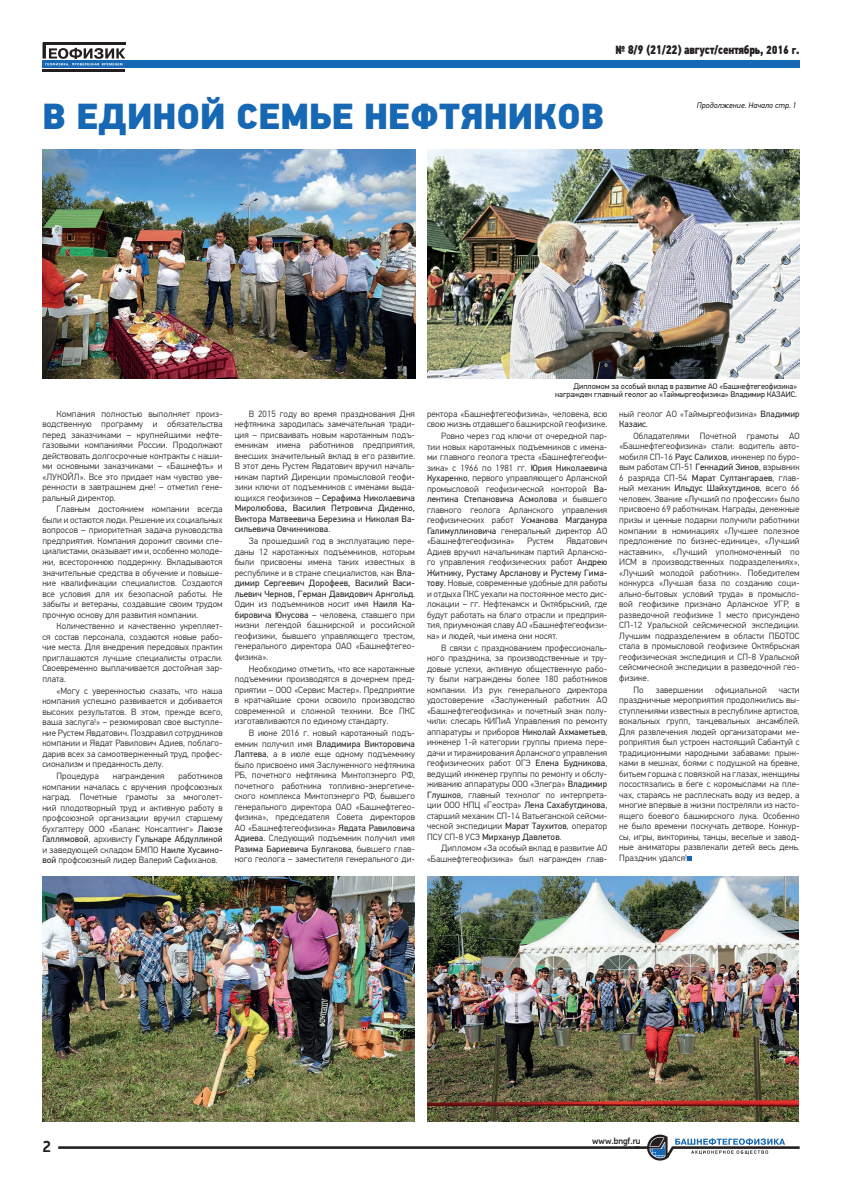
<style>
.page{position:relative;width:842px;height:1191px;background:#fff}
.page>*{position:absolute;margin:0;border:0;box-sizing:border-box;transform-origin:0 0}
.t1{font:900 36px "PF Din Text Pro";color:#1768b4;scale:.96 1}
.t2{font:700 16px "PF Din Display Pro";color:#231f20}
.t3{font:900 12.5px "PF Din Text Pro";letter-spacing:-.025em;color:#231f20;scale:.8 1}
.t4{font:300 9px/10.5px "PF Din Text Pro";letter-spacing:.01em;color:#231f20;text-align:justify}
.t5{font:500 9px "PF Din Display Pro";color:#231f20}
.t6{font:8px/8px "PF Din Text Pro";color:#231f20;text-align:right}
.t7{font:italic 8px "PF Din Text Pro";color:#231f20}
.s1{font-size:11.9px}
.s2{font-weight:400}
</style>
<div class="page">
<svg style="left:635px;top:1134px;width:165px;height:26px"></svg>
<hr style="left:58px;top:1146px;width:581px;height:2px;background:#231f20">
<div style="left:125px;top:60px;width:674px;height:7px;background:#1768b4"></div>
<div style="left:43px;top:60px;width:82px;height:7px;background:#1768b4"></div>
<hr style="left:43px;top:69px;width:82px;height:3px;background:#231f20">
<svg style="left:43px;top:43px;width:82px;height:23px"></svg>
<img style="left:427px;top:149px;width:373px;height:229px">
<img style="left:42px;top:149px;width:373px;height:229px">
<img style="left:427px;top:876px;width:371px;height:245px">
<svg style="left:687px;top:856px;width:5px;height:4px"></svg>
<img style="left:42px;top:876px;width:373px;height:245px">
<h3 class="t3" style="left:615px;top:42px;width:232px"><span class="s1">№</span> 8/9 (21/22) август/сентябрь<span class="s1">, 2016 г.</span></h3>
<h1 class="t1" style="left:42px;top:94px;width:587px">В единой семье нефтяникоВ</h1>
<p class="t7" style="left:697px;top:101px;width:101px">Продолжение. Начало стр. 1</p>
<p class="t4" style="left:42px;top:408px;width:182px;text-indent:14px">Компания полностью выполняет произ&shy;водственную программу и обязательства перед заказчиками – крупнейшими нефте&shy;газовыми компаниями России. Продолжают действовать долгосрочные контракты с наши&shy;ми основными заказчиками – «Башнефть» и «ЛУКОЙЛ». Все это придает нам чувство уве&shy;ренности в завтрашнем дне! – отметил гене&shy;ральный директор.</p>
<p class="t4" style="left:42px;top:504px;width:182px;text-indent:14px">Главным достоянием компании всегда были и остаются люди. Решение их социальных вопросов – приоритетная задача руководства предприятия. Компания дорожит своими спе&shy;циалистами, оказывает им и, особенно молоде&shy;жи, всестороннюю поддержку. Вкладываются значительные средства в обучение и повыше&shy;ние квалификации специалистов. Создаются все условия для их безопасной работы. Не забыты и ветераны, создавшие своим трудом прочную основу для развития компании.</p>
<p class="t4" style="left:42px;top:621px;width:182px;text-indent:14px">Количественно и качественно укрепляет&shy;ся состав персонала, создаются новые рабо&shy;чие места. Для внедрения передовых практик приглашаются лучшие специалисты отрасли.<br>Своевременно выплачивается достойная зар&shy;плата.</p>
<p class="t4" style="left:42px;top:685px;width:182px;text-indent:14px">«Могу с уверенностью сказать, что наша компания успешно развивается и добивается высоких результатов. В этом, прежде всего, ваша заслуга!» – резюмировал свое выступле&shy;ние Рустем Явдатович. Поздравил сотрудников компании и Явдат Равилович Адиев, поблаго&shy;дарив всех за самоотверженный труд, профес&shy;сионализм и преданность делу.</p>
<p class="t4" style="left:57px;top:771px;width:44px">Процедура</p>
<p class="t4" style="left:113px;top:771px;width:53px">награждения</p>
<p class="t4" style="left:42px;top:771px;width:182px;text-indent:136px">работников компании началась с вручения профсоюзных наград. Почетные грамоты за многолет&shy;ний плодотворный труд и активную работу в профсоюзной организации вручил старшему бухгалтеру ООО «Баланс Консалтинг» <span class="s2">Лаюзе Галлямовой</span>, архивисту <span class="s2">Гульнаре Абдуллиной </span>и заведующей складом БМПО <span class="s2">Наиле Хусаино&shy;вой</span> профсоюзный лидер Валерий Сафиханов.</p>
<p class="t4" style="left:235px;top:408px;width:182px;text-indent:14px">В 2015 году во время празднования Дня нефтяника зародилась замечательная тради&shy;ция – присваивать новым каротажным подъ&shy;емникам имена работников предприятия, внесших значительный вклад в его развитие.<br>В этот день Рустем Явдатович вручил началь&shy;никам партий Дирекции промысловой геофи&shy;зики ключи от подъемников с именами выда&shy;ющихся геофизиков – <span class="s2">Серафима Николаевича Миролюбова, Василия Петровича Диденко, Виктора Матвеевича Березина</span> и <span class="s2">Николая Ва&shy;сильевича Овчинникова</span>.</p>
<p class="t4" style="left:235px;top:536px;width:182px;text-indent:14px">За прошедший год в эксплуатацию пере&shy;даны 12 каротажных подъемников, которым были присвоены имена таких известных в республике и в стране специалистов, как <span class="s2">Вла&shy;димир Сергеевич Дорофеев, Василий Васи&shy;льевич Чернов, Герман Давидович Арнгольд</span>.<br>Один из подъемников носит имя <span class="s2">Наиля Ка&shy;бировича Юнусова</span> – человека, ставшего при жизни легендой башкирской и российской геофизики, бывшего управляющего трестом, генерального директора ОАО «Башнефтегео&shy;физика».</p>
<p class="t4" style="left:235px;top:663px;width:182px;text-indent:14px">Необходимо отметить, что все каротажные подъемники производятся в дочернем пред&shy;приятии – ООО «Сервис Мастер». Предприятие в кратчайшие сроки освоило производство современной и сложной техники. Все ПКС изготавливаются по единому стандарту.</p>
<p class="t4" style="left:235px;top:728px;width:182px;text-indent:14px">В июне 2016 г. новый каротажный подъ&shy;емник получил имя <span class="s2">Владимира Викторовича Лаптева</span>, а в июле еще одному подъемнику было присвоено имя Заслуженного нефтяника РБ, почетного нефтяника Минтопэнерго РФ, почетного работника топливно-энергетиче&shy;ского комплекса Минтопэнерго РФ, бывшего генерального директора ОАО «Башнефтегео&shy;физика», председателя Совета директоров АО «Башнефтегеофизика» <span class="s2">Явдата Равиловича Адиева</span>. Следующий подъемник получил имя <span class="s2">Разима Бариевича Булгакова</span>, бывшего глав&shy;ного геолога – заместителя генерального ди-</p>
<p class="t6" style="left:555px;top:382px;width:243px">Дипломом за особый вклад в развитие АО «Башнефтегеофизика» награжден главный геолог ао «Таймыргеофизика» Владимир КАЗАИС.</p>
<p class="t4" style="left:427px;top:408px;width:182px">ректора «Башнефтегеофизика», человека, всю свою жизнь отдавшего башкирской геофизике.</p>
<p class="t4" style="left:427px;top:431px;width:182px;text-indent:14px">Ровно через год ключи от очередной пар&shy;тии новых каротажных подъемников с имена&shy;ми главного геолога треста «Башнефтегеофи&shy;зика» с 1966 по 1981 гг. <span class="s2">Юрия Николаевича Кухаренко</span>, первого управляющего Арланской промысловой геофизической конторой <span class="s2">Ва&shy;лентина Степановича Асмолова</span> и бывшего главного геолога Арланского управления геофизических работ <span class="s2">Усманова Магданура Галимуллиновича</span> генеральный директор АО «Башнефтегеофизика»</p>
<p class="t4" style="left:427px;top:536px;width:182px;text-indent:139px">Явдатович Адиев вручил начальникам партий Арланско&shy;го управления геофизических работ <span class="s2">Андрею Житнику, Рустаму Арсланову и Рустему Гима&shy;тову</span>. Новые, современные удобные для работы и отдыха ПКС уехали на постоянное место дис&shy;локации – гг. Нефтекамск и Октябрьский, где будут работать на благо отрасли и предприя&shy;тия, приумножая славу АО «Башнефтегеофизи&shy;ка» и людей, чьи имена они носят.</p>
<p class="t4" style="left:427px;top:642px;width:182px;text-indent:14px">В связи с празднованием профессиональ&shy;ного праздника, за производственные и тру&shy;довые успехи, активную общественную рабо&shy;ту были награждены более 180 работников компании. Из рук генерального директора удостоверение «Заслуженный работник АО «Башнефтегеофизика» и почетный знак полу&shy;чили: слесарь КИПиА Управления по ремонту аппаратуры и приборов <span class="s2">Николай Ахмаметьев</span>, инженер 1-й категории группы приема пере&shy;дачи и тиражирования Арланского управления геофизических работ ОГЭ <span class="s2">Елена Будникова</span>, ведущий инженер группы по ремонту и обслу&shy;живанию аппаратуры ООО «Элегра» <span class="s2">Владимир Глушко</span>в, главный технолог по интерпрета&shy;ции ООО НПЦ «Геостра» <span class="s2">Лена Сахабутдинова</span>, старший механик СП-14 Ватьеганской сейсми&shy;ческой экспедиции <span class="s2">Марат Таухитов</span>, оператор ПСУ СП-8 УСЭ <span class="s2">Мирханур Давлетов</span>.</p>
<p class="t4" style="left:427px;top:843px;width:182px;text-align:right">Дипломом «За особый вклад в развитие АО «Башнефтегеофизика» был награжден глав-</p>
<p class="t4" style="left:527px;top:536px;width:28px">Рустем</p>
<p class="t4" style="left:619px;top:408px;width:182px">ный геолог АО «Таймыргеофизика» <span class="s2">Владимир<br>Казаис</span>.</p>
<p class="t4" style="left:619px;top:431px;width:182px;text-indent:14px">Обладателями Почетной грамоты АО «Башнефтегеофизика» стали: водитель авто&shy;мобиля СП-16 <span class="s2">Раус Салихов</span>, инженер по буро&shy;вым работам СП-51 <span class="s2">Геннадий Зинов</span>, взрывник 6 разряда СП-54 <span class="s2">Марат Султангараев</span>, глав&shy;ный механик <span class="s2">Ильдус Шайхутдинов</span>, всего 66 человек. Звание «Лучший по профессии» было присвоено 69 работникам. Награды, денежные призы и ценные подарки получили работники компании в номинациях «Лучшее полезное предложение по бизнес-единице», «Лучший наставник», «Лучший уполномоченный по ИСМ в производственных подразделениях», «Лучший молодой работник». Победителем конкурса «Лучшая база по созданию соци&shy;ально-бытовых условий труда» в промысло&shy;вой геофизике признано Арланское УГР, в разведочной геофизике 1 место присуждено СП-12 Уральской сейсмической экспедиции.<br>Лучшим подразделением в области ПБОТОС стала в промысловой геофизике Октябрьская геофизическая экспедиция и СП-8 Уральской сейсмической экспедиции в разведочной гео&shy;физике.</p>
<p class="t4" style="left:633px;top:684px;width:12px">По</p>
<p class="t4" style="left:656px;top:684px;width:49px">завершении</p>
<p class="t4" style="left:715px;top:684px;width:53px">официальной</p>
<p class="t4" style="left:619px;top:684px;width:182px;text-indent:159px">части праздничные мероприятия продолжились вы&shy;ступлениями известных в республике артистов, вокальных групп, танцевальных ансамблей.<br>Для развлечения людей организаторами ме&shy;роприятия был устроен настоящий Сабантуй с традиционными народными забавами: прыж&shy;ками в мешках, боями с подушкой на бревне, битьем горшка с повязкой на глазах, женщины посостязались в беге с коромыслами на пле&shy;чах, стараясь не расплескать воду из ведер, а многие впервые в жизни постреляли из насто&shy;ящего боевого башкирского лука. Особенно не было времени поскучать детворе. Конкур&shy;сы, игры, викторины, танцы, веселые и завод&shy;ные аниматоры развлекали детей весь день.<br>Праздник удался!</p>
<h2 class="t2" style="left:43px;top:1137px;width:10px">2</h2>
<p class="t5" style="left:592px;top:1135px;width:50px">www.bngf.ru</p>
</div>
